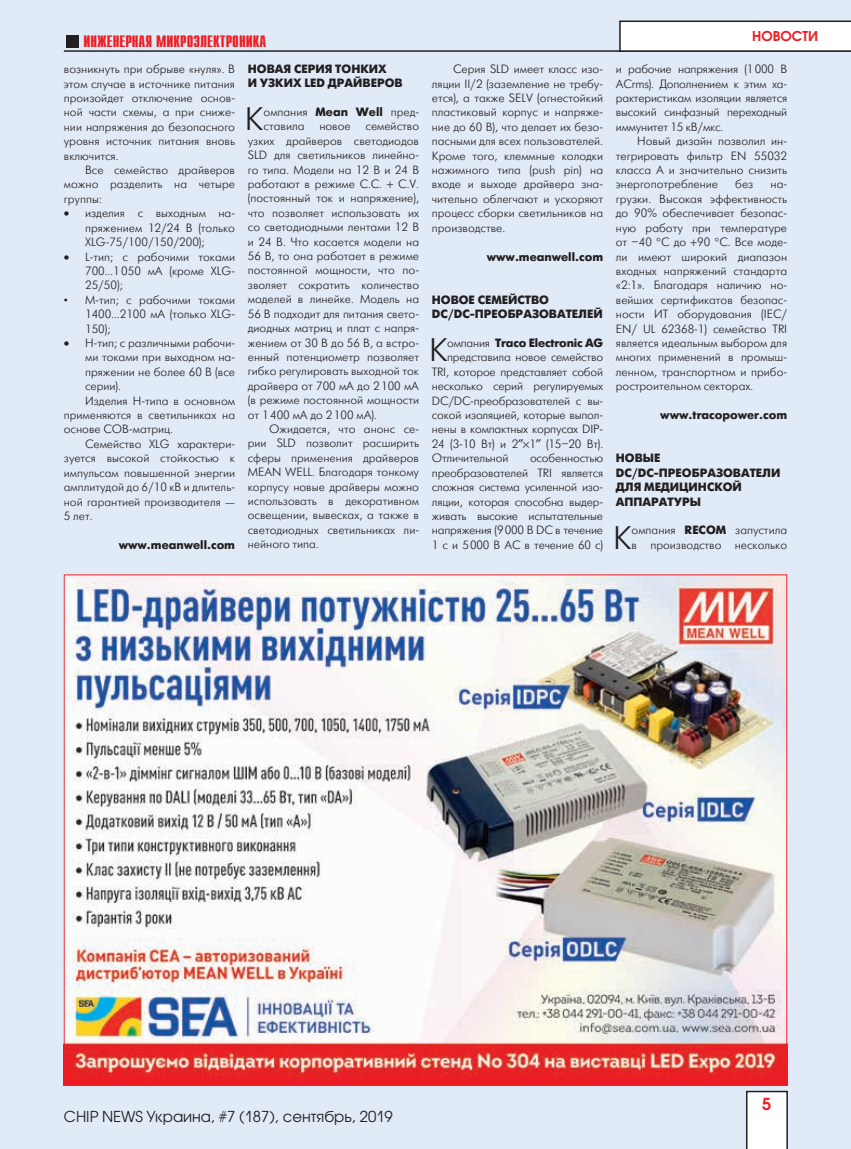
<style>
.page{position:relative;width:851px;height:1149px;background:#fff}
.page>*{position:absolute;margin:0;border:0;box-sizing:border-box;transform-origin:0 0}
.t1{font:32.55px "Futuris Light C";color:#231f20}
.t2{font:700 16.5px "Compact C";color:#ee1d23}
.t3{font:600 16.5px "Avant Garde Gothic C";color:#ee1d23}
.t4{font:15px "Avant Garde Gothic C";color:#231f20}
.t5{font:600 13.5px "Avant Garde Gothic C";color:#ee1d23}
.t6{font:12px/14.4px "Futuris Light C";color:#231f20;text-align:justify}
.t7{font:700 12px/14.4px "Futuris C";color:#231f20}
.t8{font:700 12px/14.4px "Futuris C";letter-spacing:.085em;color:#231f20}
.t9{font:700 12px/14.4px "Futuris C";letter-spacing:.075em;color:#231f20}
.s1{font-family:"Futuris C";font-weight:700}
.s2{font-family:"Futuris Light C";font-weight:400}
</style>
<div class="page">
<div style="left:0;top:0;width:850px;height:1148px;background:#e1ebf7"></div>
<div style="left:66px;top:35px;width:12px;height:12px;background:#231f20"></div>
<hr style="left:64px;top:50px;width:786px;height:2px;background:#231f20">
<svg style="left:746px;top:1090px;width:41px;height:58px;background:#eeedee"></svg>
<svg style="left:619px;top:21px;width:231px;height:31px;background:#eaeaea"></svg>
<img style="left:66px;top:576px;width:719px;height:506px">
<h2 class="t2" style="left:83px;top:33px;width:184px">ИНЖЕНЕРНАЯ МИКРОЭЛЕКТРОНИКА</h2>
<p class="t6" style="left:64px;top:62px;width:173px">возникнуть при обрыве «нуля». В этом случае в источнике питания произойдет отключение основ&shy;ной части схемы, а при сниже&shy;нии напряжения до безопасного уровня источник питания вновь включится.</p>
<p class="t6" style="left:64px;top:163px;width:173px;text-indent:21px">Все семейство драйверов можно разделить на четыре группы:</p>
<p class="t6" style="left:85px;top:206px;width:151px;text-indent:-21px">• изделия с выходным на&shy;пряжением 12/24 В (только XLG-75/100/150/200);</p>
<p class="t6" style="left:85px;top:249px;width:151px;text-indent:-21px">• L-тип; с рабочими токами 700…1050 мА (кроме XLG-25/50);</p>
<p class="t6" style="left:85px;top:293px;width:151px;text-indent:-21px">• М-тип; с рабочими токами 1400…2100 мА (только XLG-150);</p>
<p class="t6" style="left:64px;top:336px;width:173px">• Н-тип; с различными рабочи-</p>
<p class="t6" style="left:85px;top:350px;width:151px">ми токами при выходном на-</p>
<p class="t6" style="left:85px;top:365px;width:151px">пряжении не более 60 В (все</p>
<p class="t6" style="left:85px;top:379px;width:37px">серии).</p>
<p class="t6" style="left:85px;top:393px;width:151px">Изделия H-типа в основном</p>
<p class="t6" style="left:64px;top:408px;width:173px">применяются в светильниках на</p>
<p class="t6" style="left:64px;top:422px;width:111px">основе COB-матриц.</p>
<p class="t6" style="left:85px;top:437px;width:151px">Семейство XLG характери-</p>
<p class="t6" style="left:64px;top:451px;width:173px">зуется высокой стойкостью к</p>
<p class="t6" style="left:64px;top:465px;width:173px">импульсам повышенной энергии</p>
<p class="t6" style="left:64px;top:480px;width:173px">амплитудой до 6/10 кВ и длитель-</p>
<p class="t6" style="left:64px;top:494px;width:173px">ной гарантией производителя —</p>
<p class="t6" style="left:64px;top:509px;width:30px">5 лет.</p>
<p class="t7" style="left:119px;top:537px;width:118px">www.meanwell.com</p>
<p class="t7" style="left:248px;top:62px;width:156px">Новая серия тонких<br>и узких LED драйверов</p>
<h1 class="t1" style="left:245px;top:103px;width:20px">К</h1>
<p class="t6" style="left:263px;top:105px;width:157px">омпания <span class="s1">Mean Well</span> пред-</p>
<p class="t6" style="left:263px;top:119px;width:157px">ставила новое семейство</p>
<p class="t6" style="left:248px;top:134px;width:173px">узких драйверов светодиодов</p>
<p class="t6" style="left:248px;top:148px;width:173px">SLD для светильников линейно-</p>
<p class="t6" style="left:248px;top:162px;width:173px">го типа. Модели на 12 В и 24 В</p>
<p class="t6" style="left:248px;top:177px;width:136px">работают в режиме C.C.</p>
<p class="t6" style="left:248px;top:177px;width:173px;text-indent:150px">C.V. (постоянный ток и напряжение), что позволяет использовать их со светодиодными лентами 12 В и 24 В. Что касается модели на 56 В, то она работает в режиме постоянной мощности, что по&shy;зволяет сократить количество моделей в линейке. Модель на 56 В подходит для питания свето&shy;диодных матриц и плат с напря&shy;жением от 30 В до 56 В, а встро&shy;енный потенциометр позволяет гибко регулировать выходной ток драйвера от 700 мА до 2100 мА (в режиме постоянной мощности от 1400 мА до 2100 мА).</p>
<p class="t6" style="left:248px;top:422px;width:173px;text-indent:21px">Ожидается, что анонс се&shy;рии SLD позволит расширить сферы применения драйверов MEAN WELL. Благодаря тонкому корпусу новые драйверы можно использовать в декоративном освещении, вывесках, а также в светодиодных светильниках ли&shy;нейного типа.</p>
<p class="t6" style="left:432px;top:62px;width:173px;text-indent:21px">Серия SLD имеет класс изо&shy;ляции II/2 (заземление не требу&shy;ется), а также SELV (огнестойкий пластиковый корпус и напряже&shy;ние до 60 В), что делает их безо&shy;пасными для всех пользователей.<br>Кроме того, клеммные колодки нажимного типа (push pin) на входе и выходе драйвера зна&shy;чительно облегчают и ускоряют процесс сборки светильников на производстве.</p>
<p class="t7" style="left:486px;top:249px;width:118px">www.meanwell.com</p>
<p class="t9" style="left:432px;top:292px;width:172px">Новое семейство<br>DC/DC-преобразователей</p>
<h1 class="t1" style="left:429px;top:333px;width:20px">К</h1>
<p class="t7" style="left:447px;top:336px;width:157px"><span class="s2">омпания</span> Traco Electronic AG</p>
<p class="t6" style="left:432px;top:350px;width:173px;text-indent:15px">представила новое семейство TRI, которое представляет собой несколько серий регулируемых DC/DC-преобразователей с вы&shy;сокой изоляцией, которые выпол&shy;нены в компактных корпусах DIP-24 (3-10 Вт) и 2 1 (15–20 Вт).<br>Отличительной</p>
<p class="t6" style="left:432px;top:451px;width:173px;text-indent:98px">особенностью преобразователей TRI является сложная система усиленной изо&shy;ляции, которая способна выдер&shy;живать высокие испытательные напряжения (9000 В DC в течение 1 с и 5000 В AC в течение 60 с)</p>
<p class="t5" style="left:752px;top:28px;width:67px">Новости</p>
<p class="t6" style="left:615px;top:62px;width:173px">и рабочие напряжения (1000 В ACrms). Дополнением к этим ха&shy;рактеристикам изоляции является высокий синфазный переходный иммунитет 15 кВ/мкс.</p>
<p class="t6" style="left:615px;top:134px;width:173px;text-indent:21px">Новый дизайн позволил ин&shy;тегрировать фильтр EN 55032 класса A и значительно снизить энергопотребление</p>
<p class="t6" style="left:735px;top:177px;width:20px">без</p>
<p class="t6" style="left:615px;top:177px;width:173px;text-indent:155px">на&shy;грузки. Высокая эффективность до 90% обеспечивает безопас&shy;ную работу при температуре от –40 C до 90 C. Все моде&shy;ли имеют широкий диапазон входных напряжений стандарта «2:1». Благодаря наличию но&shy;вейших сертификатов безопас&shy;ности ИТ оборудования (IEC/ EN/ UL 62368-1) семейство TRI является идеальным выбором для многих применений в промыш&shy;ленном, транспортном и прибо&shy;ростроительном секторах.</p>
<p class="t7" style="left:660px;top:408px;width:128px">www.tracopower.com</p>
<p class="t8" style="left:615px;top:451px;width:166px">Новые<br>DC/DC-преобразователи для медицинской аппаратуры</p>
<h1 class="t1" style="left:613px;top:521px;width:20px">К</h1>
<p class="t6" style="left:631px;top:523px;width:157px">омпания <span class="s1">RECOM</span> запустила в производство несколько</p>
<p class="t4" style="left:64px;top:1106px;width:330px">CHIP NEWS Украина, #7 (187), сентябрь, 2019</p>
<h2 class="t3" style="left:762px;top:1093px;width:11px">5</h2>
</div>
